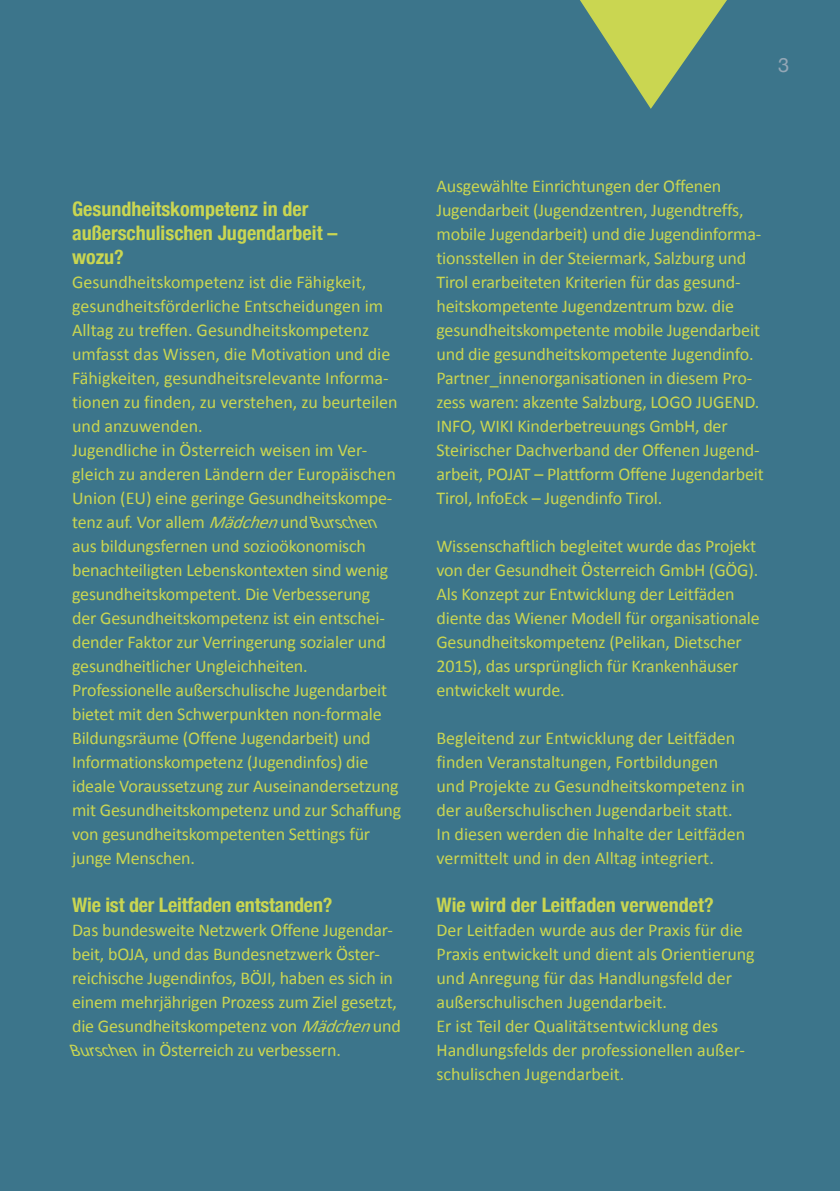
<style>
.page{position:relative;width:840px;height:1191px;background:#fff}
.page>*{position:absolute;margin:0;border:0;box-sizing:border-box;transform-origin:0 0}
.t1{font:700 condensed 20px/24px "Helvetica Neue";color:#cad651}
.t2{font:20px "Helvetica Neue";color:#94a7b6}
.t3{font:18px/24px "Calibri";letter-spacing:-.01em;color:#cad651}
.s1{font-style:italic}
</style>
<div class="page">
<div style="left:0;top:0;width:839px;height:1191px;background:#3c758b"></div>
<svg style="left:580px;top:0;width:146px;height:109px"></svg>
<p class="t2" style="left:777px;top:50px;width:13px">3</p>
<p class="t1" style="left:72px;top:196px;width:267px">Gesundheitskompetenz in der außerschulischen Jugendarbeit – wozu?</p>
<p class="t3" style="left:72px;top:269px;width:330px">Gesundheitskompetenz ist die Fähigkeit, gesundheitsförderliche Entscheidungen im Alltag zu treffen. Gesundheitskompetenz umfasst das Wissen, die Motivation und die Fähigkeiten, gesundheitsrelevante Informa&shy;tionen zu finden, zu verstehen, zu beurteilen und anzuwenden.<br>Jugendliche in Österreich weisen im Ver&shy;gleich zu anderen Ländern der Europäischen Union (EU) eine geringe Gesundheitskompe&shy;tenz auf. Vor allem <span class="s1">Mädchen</span>und <span class="s1">Burschen </span>aus bildungsfernen und sozioökonomisch benachteiligten Lebenskontexten sind wenig gesundheitskompetent. Die Verbesserung<br>der Gesundheitskompetenz ist ein entschei&shy;dender Faktor zur Verringerung sozialer und gesundheitlicher Ungleichheiten.<br>Professionelle außerschulische Jugendarbeit bietet mit den Schwerpunkten non-formale Bildungsräume (Offene Jugendarbeit) und Informationskompetenz (Jugendinfos) die ideale Voraussetzung zur Auseinandersetzung mit Gesundheitskompetenz und zur Schaffung von gesundheitskompetenten Settings für junge Menschen.</p>
<p class="t1" style="left:72px;top:892px;width:262px">Wie ist der Leitfaden entstanden?</p>
<p class="t3" style="left:72px;top:917px;width:330px">Das bundesweite Netzwerk Offene Jugendar&shy;beit, bOJA, und das Bundesnetzwerk Öster&shy;reichische Jugendinfos, BÖJI, haben es sich in einem mehrjährigen Prozess zum Ziel gesetzt, die Gesundheitskompetenz von <span class="s1">Mädchen</span>und <span class="s1">Burschen</span>in Österreich zu verbessern.</p>
<p class="t3" style="left:436px;top:173px;width:328px">Ausgewählte Einrichtungen der Offenen Jugendarbeit (Jugendzentren, Jugendtreffs, mobile Jugendarbeit) und die Jugendinforma&shy;tionsstellen in der Steiermark, Salzburg und Tirol erarbeiteten Kriterien für das gesund&shy;heitskompetente Jugendzentrum bzw. die gesundheitskompetente mobile Jugendarbeit und die gesundheitskompetente Jugendinfo.<br>Partner_innenorganisationen in diesem Pro&shy;zess waren: akzente Salzburg, LOGO JUGEND.<br>INFO, WIKI Kinderbetreuungs GmbH, der Steirischer Dachverband der Offenen Jugend&shy;arbeit, POJAT – Plattform Offene Jugendarbeit Tirol, InfoEck – Jugendinfo Tirol.</p>
<p class="t3" style="left:436px;top:533px;width:325px">Wissenschaftlich begleitet wurde das Projekt von der Gesundheit Österreich GmbH (GÖG).<br>Als Konzept zur Entwicklung der Leitfäden diente das Wiener Modell für organisationale Gesundheitskompetenz (Pelikan, Dietscher 2015), das ursprünglich für Krankenhäuser entwickelt wurde.</p>
<p class="t3" style="left:436px;top:725px;width:310px">Begleitend zur Entwicklung der Leitfäden finden Veranstaltungen, Fortbildungen und Projekte zu Gesundheitskompetenz in der außerschulischen Jugendarbeit statt.<br>In diesen werden die Inhalte der Leitfäden vermittelt und in den Alltag integriert.</p>
<p class="t1" style="left:436px;top:892px;width:278px">Wie wird der Leitfaden verwendet?</p>
<p class="t3" style="left:436px;top:917px;width:319px">Der Leitfaden wurde aus der Praxis für die Praxis entwickelt und dient als Orientierung und Anregung für das Handlungsfeld der außerschulischen Jugendarbeit.<br>Er ist Teil der Qualitätsentwicklung des Handlungsfelds der professionellen außer&shy;schulischen Jugendarbeit.</p>
</div>
